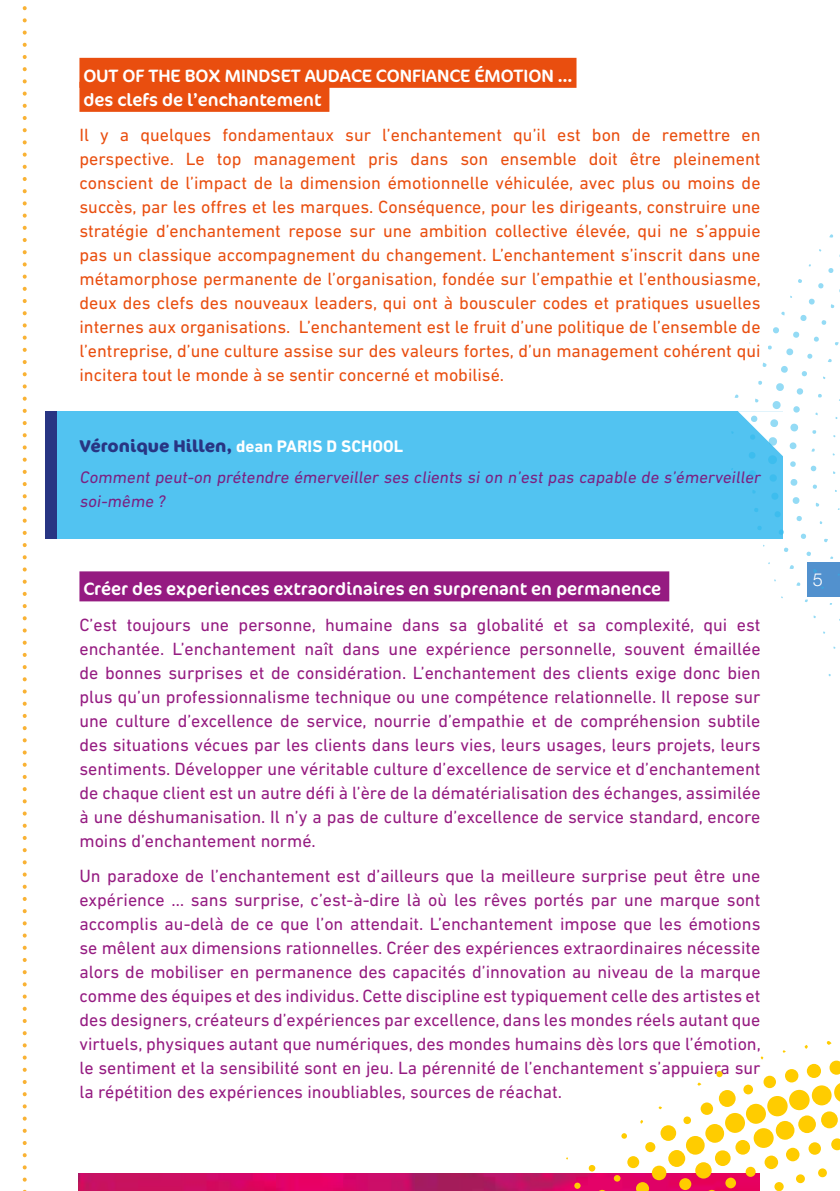
<style>
.page{position:relative;width:840px;height:1191px;background:#fff}
.page>*{position:absolute;margin:0;border:0;box-sizing:border-box;transform-origin:0 0}
.t1{font:18px/24px "DIN Next LT Pro";color:#951b81;text-align:justify}
.t2{font:18px/24px "DIN Next LT Pro";color:#e94e0f;text-align:justify}
.t3{font:18px/24px "Cocon";color:#fff}
.t4{font:300 18px "Helvetica Neue LT Std";color:#fff}
.t5{font:17px/24px "DIN Next LT Pro";color:#7b2182}
.t6{font:700 17px "Cocon";color:#283583}
.s1{font-family:"DIN Next LT Pro";color:#fff}
</style>
<div class="page">
<div style="left:45px;top:411px;width:737px;height:128px;background:#52c3f1"></div>
<div style="left:45px;top:411px;width:12px;height:128px;background:#283583"></div>
<img style="left:78px;top:1174px;width:680px;height:17px">
<div style="left:79px;top:58px;width:497px;height:30px;background:#e94e0f"></div>
<div style="left:79px;top:82px;width:250px;height:30px;background:#e94e0f"></div>
<div style="left:79px;top:571px;width:590px;height:30px;background:#951b81"></div>
<svg style="left:23px;top:6px;width:4px;height:1185px"></svg>
<div style="left:806px;top:563px;width:33px;height:34px;background:#5291ce"></div>
<svg style="left:828px;top:268px;width:5px;height:5px"></svg>
<svg style="left:829px;top:234px;width:4px;height:4px"></svg>
<svg style="left:731px;top:279px;width:108px;height:310px"></svg>
<div style="left:788px;top:1089px;width:21px;height:21px;background:#fc0;border-radius:50%"></div>
<svg style="left:834px;top:1083px;width:5px;height:18px"></svg>
<div style="left:766px;top:1096px;width:21px;height:20px;background:#fc0;border-radius:50%"></div>
<div style="left:745px;top:1103px;width:20px;height:20px;background:#fc0;border-radius:50%"></div>
<div style="left:724px;top:1113px;width:20px;height:20px;background:#fc0;border-radius:50%"></div>
<div style="left:753px;top:1128px;width:20px;height:20px;background:#fc0;border-radius:50%"></div>
<div style="left:811px;top:1085px;width:20px;height:20px;background:#fc0;border-radius:50%"></div>
<div style="left:704px;top:1124px;width:19px;height:18px;background:#fc0;border-radius:50%"></div>
<div style="left:685px;top:1136px;width:19px;height:18px;background:#fc0;border-radius:50%"></div>
<div style="left:775px;top:1120px;width:19px;height:19px;background:#fc0;border-radius:50%"></div>
<div style="left:797px;top:1115px;width:18px;height:18px;background:#fc0;border-radius:50%"></div>
<svg style="left:667px;top:1149px;width:18px;height:18px"></svg>
<div style="left:820px;top:1111px;width:17px;height:17px;background:#fc0;border-radius:50%"></div>
<div style="left:718px;top:1089px;width:17px;height:18px;background:#fc0;border-radius:50%"></div>
<div style="left:694px;top:1162px;width:17px;height:16px;background:#fc0;border-radius:50%"></div>
<div style="left:660px;top:1125px;width:16px;height:16px;background:#fc0;border-radius:50%"></div>
<div style="left:714px;top:1150px;width:16px;height:16px;background:#fc0;border-radius:50%"></div>
<div style="left:735px;top:1139px;width:14px;height:15px;background:#fc0;border-radius:50%"></div>
<div style="left:651px;top:1165px;width:15px;height:15px;background:#fc0;border-radius:50%"></div>
<div style="left:806px;top:1063px;width:14px;height:15px;background:#fc0;border-radius:50%"></div>
<svg style="left:829px;top:1060px;width:10px;height:14px"></svg>
<div style="left:785px;top:1147px;width:14px;height:14px;background:#fc0;border-radius:50%"></div>
<div style="left:764px;top:1155px;width:13px;height:14px;background:#fc0;border-radius:50%"></div>
<div style="left:784px;top:1069px;width:14px;height:13px;background:#fc0;border-radius:50%"></div>
<svg style="left:635px;top:1182px;width:13px;height:9px"></svg>
<div style="left:808px;top:1142px;width:12px;height:12px;background:#fc0;border-radius:50%"></div>
<div style="left:763px;top:1075px;width:12px;height:13px;background:#fc0;border-radius:50%"></div>
<div style="left:700px;top:1102px;width:12px;height:13px;background:#fc0;border-radius:50%"></div>
<div style="left:627px;top:1156px;width:12px;height:12px;background:#fc0;border-radius:50%"></div>
<svg style="left:678px;top:1178px;width:13px;height:12px"></svg>
<svg style="left:831px;top:1138px;width:8px;height:12px"></svg>
<svg style="left:705px;top:1189px;width:12px;height:2px"></svg>
<svg style="left:596px;top:1189px;width:11px;height:2px"></svg>
<svg style="left:724px;top:1177px;width:11px;height:11px"></svg>
<div style="left:645px;top:1142px;width:10px;height:10px;background:#fc0;border-radius:50%"></div>
<div style="left:745px;top:1166px;width:10px;height:11px;background:#fc0;border-radius:50%"></div>
<div style="left:743px;top:1084px;width:9px;height:10px;background:#fc0;border-radius:50%"></div>
<div style="left:774px;top:1182px;width:9px;height:9px;background:#fc0;border-radius:50%"></div>
<svg style="left:795px;top:1174px;width:9px;height:9px"></svg>
<svg style="left:817px;top:1168px;width:9px;height:9px"></svg>
<div style="left:683px;top:1116px;width:7px;height:8px;background:#fc0;border-radius:50%"></div>
<svg style="left:588px;top:1164px;width:7px;height:7px"></svg>
<div style="left:613px;top:1175px;width:7px;height:6px;background:#fc0;border-radius:50%"></div>
<svg style="left:716px;top:1070px;width:6px;height:7px"></svg>
<svg style="left:574px;top:1182px;width:6px;height:6px"></svg>
<svg style="left:621px;top:1133px;width:5px;height:5px"></svg>
<svg style="left:826px;top:1041px;width:5px;height:4px"></svg>
<p class="t3" style="left:83px;top:64px;width:490px">OUT OF THE BOX MINDSET AUDACE CONFIANCE ÉMOTION … des clefs de l’enchantement</p>
<p class="t2" style="left:79px;top:123px;width:682px">Il y a quelques fondamentaux sur l’enchantement qu’il est bon de remettre en perspective. Le top management pris dans son ensemble doit être pleinement conscient de l’impact de la dimension émotionnelle véhiculée, avec plus ou moins de succès, par les offres et les marques. Conséquence, pour les dirigeants, construire une stratégie d’enchantement repose sur une ambition collective élevée, qui ne s’appuie pas un classique accompagnement du changement. L’enchantement s’inscrit dans une métamorphose permanente de l’organisation, fondée sur l’empathie et l’enthousiasme, deux des clefs des nouveaux leaders, qui ont à bousculer codes et pratiques usuelles internes aux organisations. L’enchantement est le fruit d’une politique de l’ensemble de l’entreprise, d’une culture assise sur des valeurs fortes, d’un management cohérent qui incitera tout le monde à se sentir concerné et mobilisé.</p>
<p class="t6" style="left:79px;top:436px;width:325px">Véronique Hillen, <span class="s1">dean PARIS D SCHOOL</span></p>
<p class="t5" style="left:79px;top:465px;width:684px">Comment peut-on prétendre émerveiller ses clients si on n’est pas capable de s’émerveiller soi-même ?</p>
<p class="t3" style="left:83px;top:577px;width:579px">Créer des experiences extraordinaires en surprenant en permanence</p>
<p class="t1" style="left:79px;top:612px;width:682px">C’est toujours une personne, humaine dans sa globalité et sa complexité, qui est enchantée. L’enchantement naît dans une expérience personnelle, souvent émaillée de bonnes surprises et de considération. L’enchantement des clients exige donc bien plus qu’un professionnalisme technique ou une compétence relationnelle. Il repose sur une culture d’excellence de service, nourrie d’empathie et de compréhension subtile des situations vécues par les clients dans leurs vies, leurs usages, leurs projets, leurs sentiments. Développer une véritable culture d’excellence de service et d’enchantement de chaque client est un autre défi à l’ère de la dématérialisation des échanges, assimilée à une déshumanisation. Il n’y a pas de culture d’excellence de service standard, encore moins d’enchantement normé.</p>
<p class="t1" style="left:79px;top:863px;width:682px">Un paradoxe de l’enchantement est d’ailleurs que la meilleure surprise peut être une expérience … sans surprise, c’est-à-dire là où les rêves portés par une marque sont accomplis au-delà de ce que l’on attendait. L’enchantement impose que les émotions se mêlent aux dimensions rationnelles. Créer des expériences extraordinaires nécessite alors de mobiliser en permanence des capacités d’innovation au niveau de la marque comme des équipes et des individus. Cette discipline est typiquement celle des artistes et des designers, créateurs d’expériences par excellence, dans les mondes réels autant que virtuels, physiques autant que numériques, des mondes humains dès lors que l’émotion, le sentiment et la sensibilité sont en jeu. La pérennité de l’enchantement s’appuiera sur la répétition des expériences inoubliables, sources de réachat.</p>
<p class="t4" style="left:812px;top:569px;width:12px">5</p>
</div>
